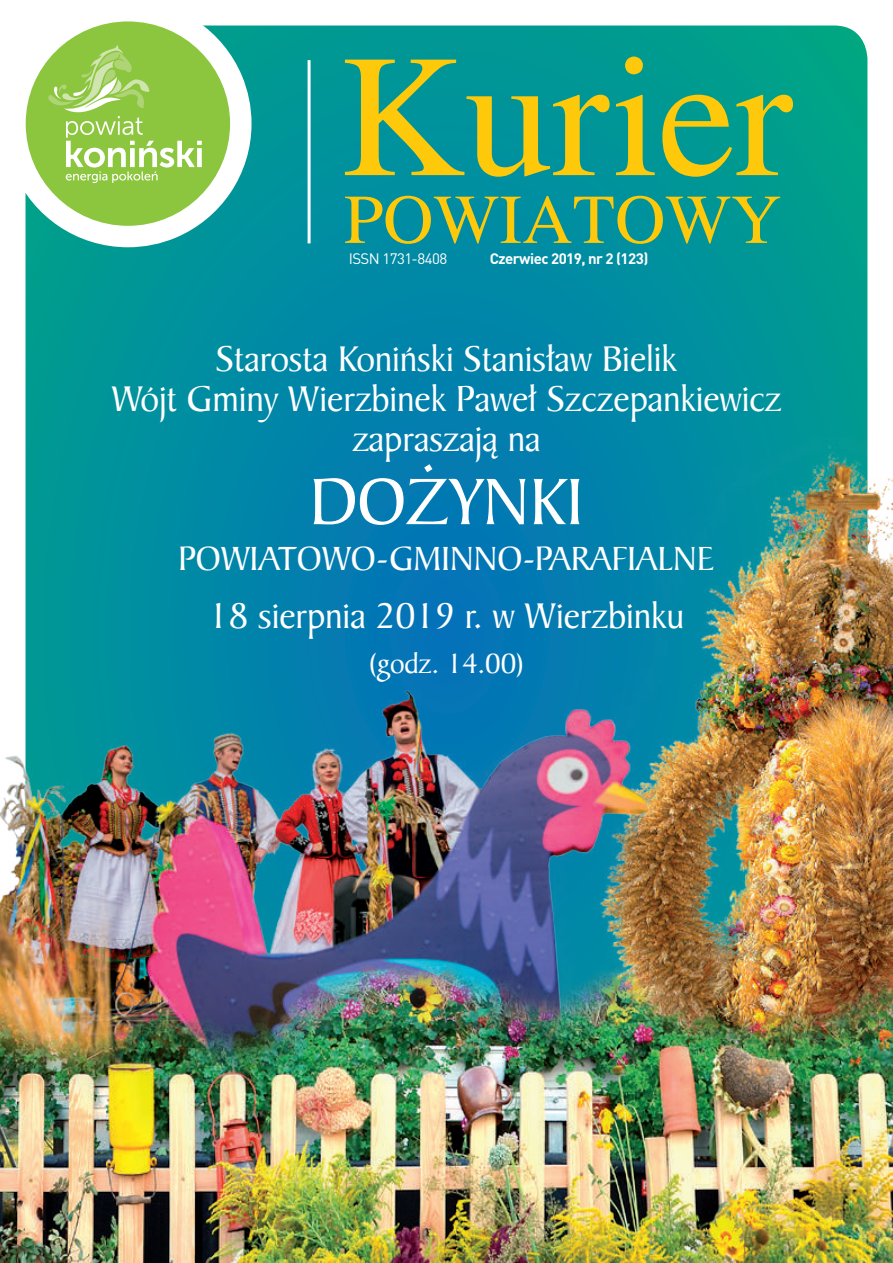
<style>
.page{position:relative;width:893px;height:1263px;background:#fff}
.page>*{position:absolute;margin:0;border:0;box-sizing:border-box;transform-origin:0 0}
.t1{font:70.5px "Baker Signet EU";letter-spacing:-.005em;color:#fff}
.t2{font:38.4px/40px "Baker Signet EU";letter-spacing:-.005em;color:#fff;text-align:center}
.t3{font:36px "Baker Signet EU";letter-spacing:-.005em;color:#fff}
.t4{font:29.85px "Baker Signet EU";letter-spacing:-.005em;color:#fff}
.t5{font:700 15px "DIN Pro";letter-spacing:-.035em;color:#fff}
.t6{font:15px "DIN Pro";letter-spacing:-.035em;color:#fff}
</style>
<div class="page">
<svg style="left:26px;top:26px;width:841px;height:602px;background:#008ca0"></svg>
<svg style="left:345px;top:57px;width:448px;height:120px;background:#45a470"></svg>
<svg style="left:345px;top:196px;width:435px;height:48px;background:#459f75"></svg>
<hr style="left:308px;top:60px;width:3px;height:183px;background:#fff">
<svg style="left:25px;top:24px;width:227px;height:223px"></svg>
<div style="left:26px;top:21px;width:204px;height:205px;background:#8bc63e;border-radius:50%"></div>
<svg style="left:47px;top:45px;width:155px;height:138px"></svg>
<img style="left:541px;top:433px;width:352px;height:417px">
<img style="left:0;top:628px;width:698px;height:222px">
<img style="left:0;top:850px;width:893px;height:413px">
<p class="t6" style="left:349px;top:249px;width:100px">ISSN 1731-8408</p>
<p class="t5" style="left:490px;top:249px;width:160px">Czerwiec 2019, nr 2 (123)</p>
<p class="t2" style="left:111px;top:339px;width:672px">Starosta Koniński Stanisław Bielik<br>Wójt Gminy Wierzbinek Paweł Szczepankiewicz zapraszają na</p>
<h1 class="t1" style="left:309px;top:460px;width:276px">DOŻYNKI</h1>
<p class="t3" style="left:178px;top:537px;width:538px">POWIATOWO-GMINNO-PARAFIALNE</p>
<p class="t2" style="left:209px;top:596px;width:477px">18 sierpnia 2019 r. w Wierzbinku</p>
<p class="t4" style="left:369px;top:646px;width:157px">(godz. 14.00)</p>
</div>
